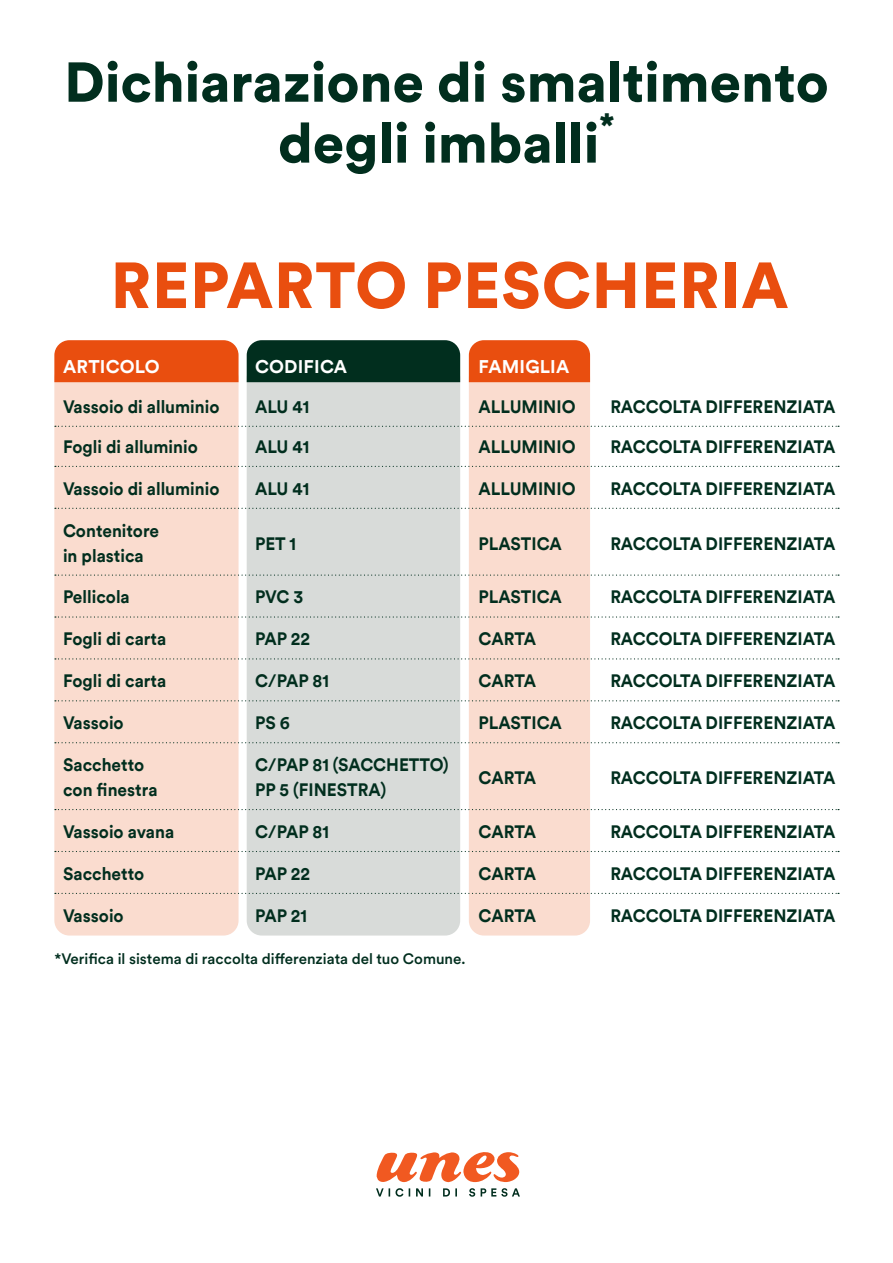
<style>
.page{position:relative;width:893px;height:1263px;background:#fff}
.page>*{position:absolute;margin:0;border:0;box-sizing:border-box;transform-origin:0 0}
.t1{font:900 64.2px "Circular XXTT";letter-spacing:.01em;color:#e94e0f}
.t2{font:900 55.5px "Circular XXTT";color:#012e1e}
.t3{font:900 32.4px "Circular XXTT";color:#012e1e}
.t4{font:700 18.45px "Circular XXTT";letter-spacing:.01em;color:#fff}
.t5{font:700 18px/24.9px "Circular XXTT";color:#012e1e;scale:.95 1}
.t6{font:500 15px "Circular XX";color:#012e1e}
</style>
<div class="page">
<div style="left:469px;top:363px;width:121px;height:572px;background:#fadccf;border-radius:15px"></div>
<div style="left:469px;top:340px;width:121px;height:42px;background:#e94e0f"></div>
<div style="left:247px;top:363px;width:213px;height:572px;background:#d8dbd9;border-radius:15px"></div>
<div style="left:247px;top:340px;width:213px;height:42px;background:#012e1e"></div>
<div style="left:54px;top:363px;width:185px;height:572px;background:#fadccf;border-radius:15px"></div>
<div style="left:54px;top:340px;width:185px;height:42px;background:#e94e0f"></div>
<svg style="left:55px;top:426px;width:784px;height:1px"></svg>
<svg style="left:55px;top:466px;width:784px;height:1px"></svg>
<svg style="left:55px;top:508px;width:784px;height:1px"></svg>
<svg style="left:55px;top:574px;width:784px;height:2px"></svg>
<svg style="left:55px;top:616px;width:784px;height:2px"></svg>
<svg style="left:55px;top:658px;width:784px;height:1px"></svg>
<svg style="left:55px;top:700px;width:784px;height:1px"></svg>
<svg style="left:55px;top:742px;width:784px;height:1px"></svg>
<svg style="left:55px;top:809px;width:784px;height:1px"></svg>
<svg style="left:55px;top:851px;width:784px;height:1px"></svg>
<svg style="left:55px;top:893px;width:784px;height:1px"></svg>
<svg style="left:376px;top:1188px;width:144px;height:9px"></svg>
<svg style="left:376px;top:1152px;width:143px;height:30px"></svg>
<p class="t2" style="left:64px;top:43px;width:766px">Dichiarazione di smaltimento</p>
<p class="t2" style="left:278px;top:104px;width:323px">degli imballi</p>
<p class="t3" style="left:599px;top:102px;width:17px">*</p>
<p class="t1" style="left:110px;top:241px;width:679px">REPARTO PESCHERIA</p>
<p class="t4" style="left:63px;top:353px;width:98px">ARTICOLO</p>
<p class="t4" style="left:255px;top:353px;width:94px">CODIFICA</p>
<p class="t4" style="left:479px;top:353px;width:92px">FAMIGLIA</p>
<p class="t5" style="left:63px;top:393px;width:166px">Vassoio di alluminio</p>
<p class="t5" style="left:255px;top:393px;width:59px">ALU 41</p>
<p class="t5" style="left:479px;top:393px;width:103px">ALLUMINIO</p>
<p class="t5" style="left:610px;top:393px;width:239px">RACCOLTA DIFFERENZIATA</p>
<p class="t5" style="left:63px;top:433px;width:143px">Fogli di alluminio</p>
<p class="t5" style="left:255px;top:433px;width:59px">ALU 41</p>
<p class="t5" style="left:479px;top:433px;width:103px">ALLUMINIO</p>
<p class="t5" style="left:610px;top:433px;width:239px">RACCOLTA DIFFERENZIATA</p>
<p class="t5" style="left:63px;top:475px;width:166px">Vassoio di alluminio</p>
<p class="t5" style="left:255px;top:475px;width:59px">ALU 41</p>
<p class="t5" style="left:479px;top:475px;width:103px">ALLUMINIO</p>
<p class="t5" style="left:610px;top:475px;width:239px">RACCOLTA DIFFERENZIATA</p>
<p class="t5" style="left:63px;top:517px;width:103px">Contenitore in plastica</p>
<p class="t5" style="left:255px;top:530px;width:45px">PET 1</p>
<p class="t5" style="left:479px;top:530px;width:89px">PLASTICA</p>
<p class="t5" style="left:610px;top:530px;width:239px">RACCOLTA DIFFERENZIATA</p>
<p class="t5" style="left:63px;top:584px;width:72px">Pellicola</p>
<p class="t5" style="left:255px;top:584px;width:52px">PVC 3</p>
<p class="t5" style="left:479px;top:584px;width:89px">PLASTICA</p>
<p class="t5" style="left:610px;top:584px;width:239px">RACCOLTA DIFFERENZIATA</p>
<p class="t5" style="left:63px;top:626px;width:110px">Fogli di carta</p>
<p class="t5" style="left:255px;top:626px;width:60px">PAP 22</p>
<p class="t5" style="left:479px;top:626px;width:62px">CARTA</p>
<p class="t5" style="left:610px;top:626px;width:239px">RACCOLTA DIFFERENZIATA</p>
<p class="t5" style="left:63px;top:668px;width:110px">Fogli di carta</p>
<p class="t5" style="left:255px;top:668px;width:79px">C/PAP 81</p>
<p class="t5" style="left:479px;top:668px;width:62px">CARTA</p>
<p class="t5" style="left:610px;top:668px;width:239px">RACCOLTA DIFFERENZIATA</p>
<p class="t5" style="left:63px;top:710px;width:65px">Vassoio</p>
<p class="t5" style="left:255px;top:710px;width:38px">PS 6</p>
<p class="t5" style="left:479px;top:710px;width:89px">PLASTICA</p>
<p class="t5" style="left:610px;top:710px;width:239px">RACCOLTA DIFFERENZIATA</p>
<p class="t5" style="left:63px;top:751px;width:87px">Sacchetto</p>
<p class="t5" style="left:255px;top:751px;width:205px">C/PAP 81 (SACCHETTO)</p>
<p class="t5" style="left:63px;top:776px;width:101px">con finestra</p>
<p class="t5" style="left:255px;top:776px;width:140px">PP 5 (FINESTRA)</p>
<p class="t5" style="left:479px;top:764px;width:62px">CARTA</p>
<p class="t5" style="left:610px;top:764px;width:239px">RACCOLTA DIFFERENZIATA</p>
<p class="t5" style="left:63px;top:818px;width:119px">Vassoio avana</p>
<p class="t5" style="left:255px;top:818px;width:79px">C/PAP 81</p>
<p class="t5" style="left:479px;top:818px;width:62px">CARTA</p>
<p class="t5" style="left:610px;top:818px;width:239px">RACCOLTA DIFFERENZIATA</p>
<p class="t5" style="left:63px;top:860px;width:87px">Sacchetto</p>
<p class="t5" style="left:255px;top:860px;width:60px">PAP 22</p>
<p class="t5" style="left:479px;top:860px;width:62px">CARTA</p>
<p class="t5" style="left:610px;top:860px;width:239px">RACCOLTA DIFFERENZIATA</p>
<p class="t5" style="left:63px;top:902px;width:65px">Vassoio</p>
<p class="t5" style="left:255px;top:902px;width:56px">PAP 21</p>
<p class="t5" style="left:479px;top:902px;width:62px">CARTA</p>
<p class="t5" style="left:610px;top:902px;width:239px">RACCOLTA DIFFERENZIATA</p>
<p class="t6" style="left:54px;top:948px;width:413px">*Verifica il sistema di raccolta differenziata del tuo Comune.</p>
</div>
